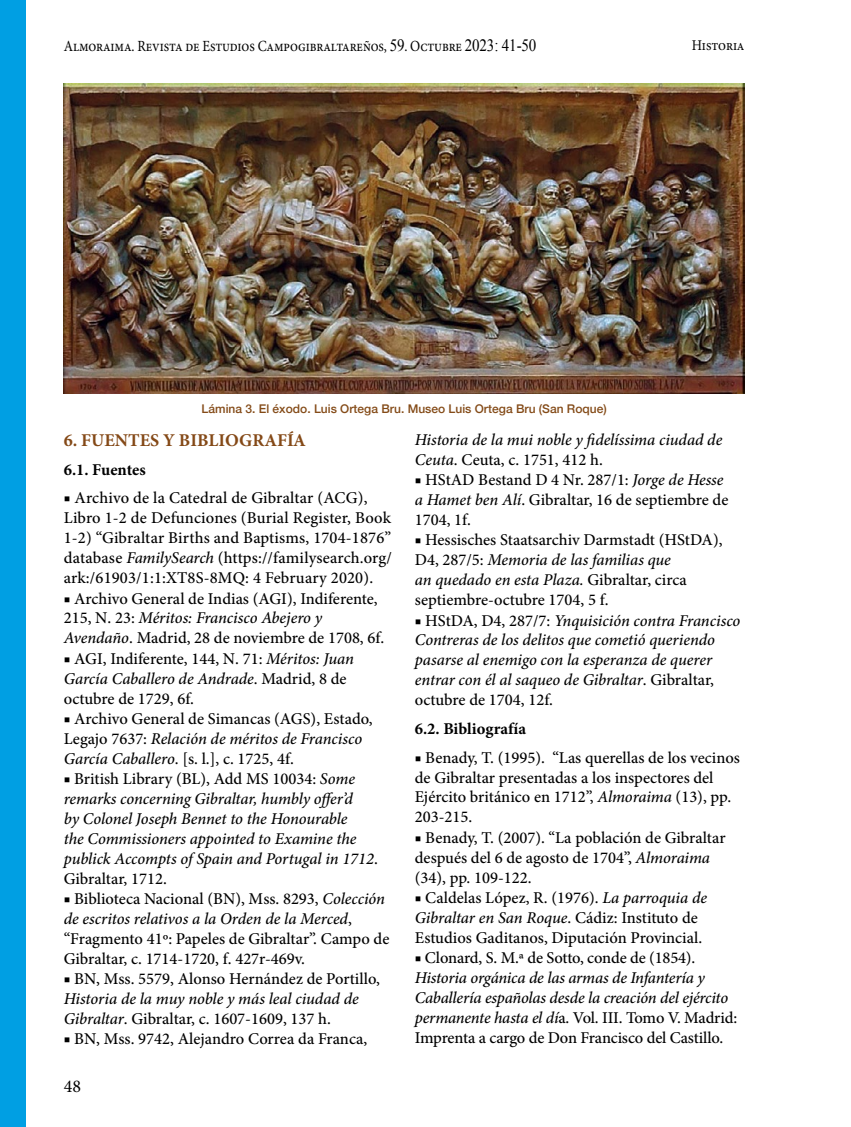
<style>
.page{position:relative;width:851px;height:1127px;background:#fff}
.page>*{position:absolute;margin:0;border:0;box-sizing:border-box;transform-origin:0 0}
.t1{font:700 18px "Minion Pro";color:#844917}
.t2{font:18px "Minion Pro";color:#000}
.t3{font:500 16.5px/20px "Minion Pro";color:#000}
.t4{font:italic 500 16.5px/20px "Minion Pro";letter-spacing:-.01em;color:#000}
.t5{font:700 16.5px "Minion Pro";color:#000}
.t6{font:15.6px "Minion Pro";letter-spacing:-.01em;color:#000;scale:.87 1}
.t7{font:14.85px "Minion Pro";letter-spacing:-.005em;color:#000;scale:.91 1}
.t8{font:500 12px "Helvetica Neue";color:#844b18}
.s1{font-family:"Times New Roman";font-size:17.25px}
.s2{font-style:italic}
.s3{font-style:normal}
</style>
<div class="page">
<div style="left:0;top:0;width:26px;height:1127px;background:#009fe3"></div>
<img style="left:64px;top:84px;width:680px;height:310px">
<p class="t6" style="left:64px;top:35px;width:544px">Almoraima. Revista de Estudios Campogibraltareños, <span class="s1">59</span>. Octubre <span class="s1">2023: 41-50</span></p>
<p class="t7" style="left:691px;top:36px;width:60px">Historia</p>
<p class="t8" style="left:202px;top:399px;width:406px">Lámina 3. El éxodo. Luis Ortega Bru. Museo Luis Ortega Bru (San Roque)</p>
<p class="t1" style="left:64px;top:428px;width:243px">6. FUENTES Y BIBLIOGRAFÍA</p>
<p class="t5" style="left:64px;top:458px;width:83px">6.1. Fuentes</p>
<p class="t3" style="left:64px;top:488px;width:329px">■ Archivo de la Catedral de Gibraltar (ACG), Libro 1-2 de Defunciones (Burial Register, Book 1-2) “Gibraltar Births and Baptisms, 1704-1876” database <span class="s2">FamilySearch</span> (https://familysearch.org/ ark:/61903/1:1:XT8S-8MQ: 4 February 2020).</p>
<p class="t3" style="left:64px;top:588px;width:322px">■ Archivo General de Indias (AGI), Indiferente,<br>215, N. 23: <span class="s2">Méritos: Francisco Abejero y<br>Avendaño</span>. Madrid, 28 de noviembre de 1708, 6f.</p>
<p class="t3" style="left:64px;top:648px;width:291px">■ AGI, Indiferente, 144, N. 71: <span class="s2">Méritos: Juan<br>García Caballero de Andrade</span>. Madrid, 8 de octubre de 1729, 6f.</p>
<p class="t3" style="left:64px;top:708px;width:310px">■ Archivo General de Simancas (AGS), Estado,<br>Legajo 7637: <span class="s2">Relación de méritos de Francisco<br>García Caballero</span>. [s. l.], c. 1725, 4f.</p>
<p class="t4" style="left:64px;top:769px;width:315px"><span class="s3">■ British Library (BL), Add MS 10034:</span> Some remarks concerning Gibraltar, humbly offer’d<br>by Colonel Joseph Bennet to the Honourable<br>the Commissioners appointed to Examine the publick Accompts of Spain and Portugal in 1712<span class="s3">.<br>Gibraltar, 1712.</span></p>
<p class="t3" style="left:64px;top:889px;width:327px">■ Biblioteca Nacional (BN), Mss. 8293, <span class="s2">Colección de escritos relativos a la Orden de la Merced</span>, “Fragmento 41º: Papeles de Gibraltar”. Campo de Gibraltar, c. 1714-1720, f. 427r-469v.</p>
<p class="t3" style="left:64px;top:969px;width:318px">■ BN, Mss. 5579, Alonso Hernández de Portillo,</p>
<p class="t4" style="left:64px;top:989px;width:296px">Historia de la muy noble y más leal ciudad de<br>Gibraltar<span class="s3">. Gibraltar, c. 1607-1609, 137 h.</span></p>
<p class="t3" style="left:64px;top:1029px;width:305px">■ BN, Mss. 9742, Alejandro Correa da Franca,</p>
<p class="t2" style="left:64px;top:1074px;width:19px">48</p>
<p class="t4" style="left:415px;top:430px;width:309px">Historia de la mui noble y fidelíssima ciudad de<br>Ceuta<span class="s3">. Ceuta, c. 1751, 412 h.</span></p>
<p class="t3" style="left:415px;top:470px;width:315px">■ HStAD Bestand D 4 Nr. 287/1: <span class="s2">Jorge de Hesse a Hamet ben Alí</span>. Gibraltar, 16 de septiembre de<br>1704, 1f.</p>
<p class="t3" style="left:415px;top:530px;width:309px">■ Hessisches Staatsarchiv Darmstadt (HStDA), D4, 287/5: <span class="s2">Memoria de las familias que<br>an quedado en esta Plaza.</span> Gibraltar, circa septiembre-octubre 1704, 5 f.</p>
<p class="t4" style="left:415px;top:610px;width:327px"><span class="s3">■ HStDA, D4, 287/7:</span> Ynquisición contra Francisco Contreras de los delitos que cometió queriendo pasarse al enemigo con la esperanza de querer entrar con él al saqueo de Gibraltar<span class="s3">. Gibraltar, octubre de 1704, 12f.</span></p>
<p class="t5" style="left:415px;top:717px;width:113px">6.2. Bibliografía</p>
<p class="t3" style="left:415px;top:747px;width:326px">■ Benady, T. (1995). “Las querellas de los vecinos de Gibraltar presentadas a los inspectores del Ejército británico en 1712”, <span class="s2">Almoraima</span> (13), pp.<br>203-215.</p>
<p class="t3" style="left:415px;top:827px;width:312px">■ Benady, T. (2007). “La población de Gibraltar después del 6 de agosto de 1704”, <span class="s2">Almoraima </span>(34), pp. 109-122.</p>
<p class="t3" style="left:415px;top:887px;width:294px">■ Caldelas López, R. (1976). <span class="s2">La parroquia de<br>Gibraltar en San Roque</span>. Cádiz: Instituto de<br>Estudios Gaditanos, Diputación Provincial.</p>
<p class="t3" style="left:415px;top:948px;width:282px">■ Clonard, S. M.ª de Sotto, conde de (1854).</p>
<p class="t4" style="left:415px;top:967px;width:324px">Historia orgánica de las armas de Infantería y Caballería españolas desde la creación del ejército permanente hasta el dí<span class="s3">a. Vol. III. Tomo V. Madrid:<br>Imprenta a cargo de Don Francisco del Castillo.</span></p>
</div>
